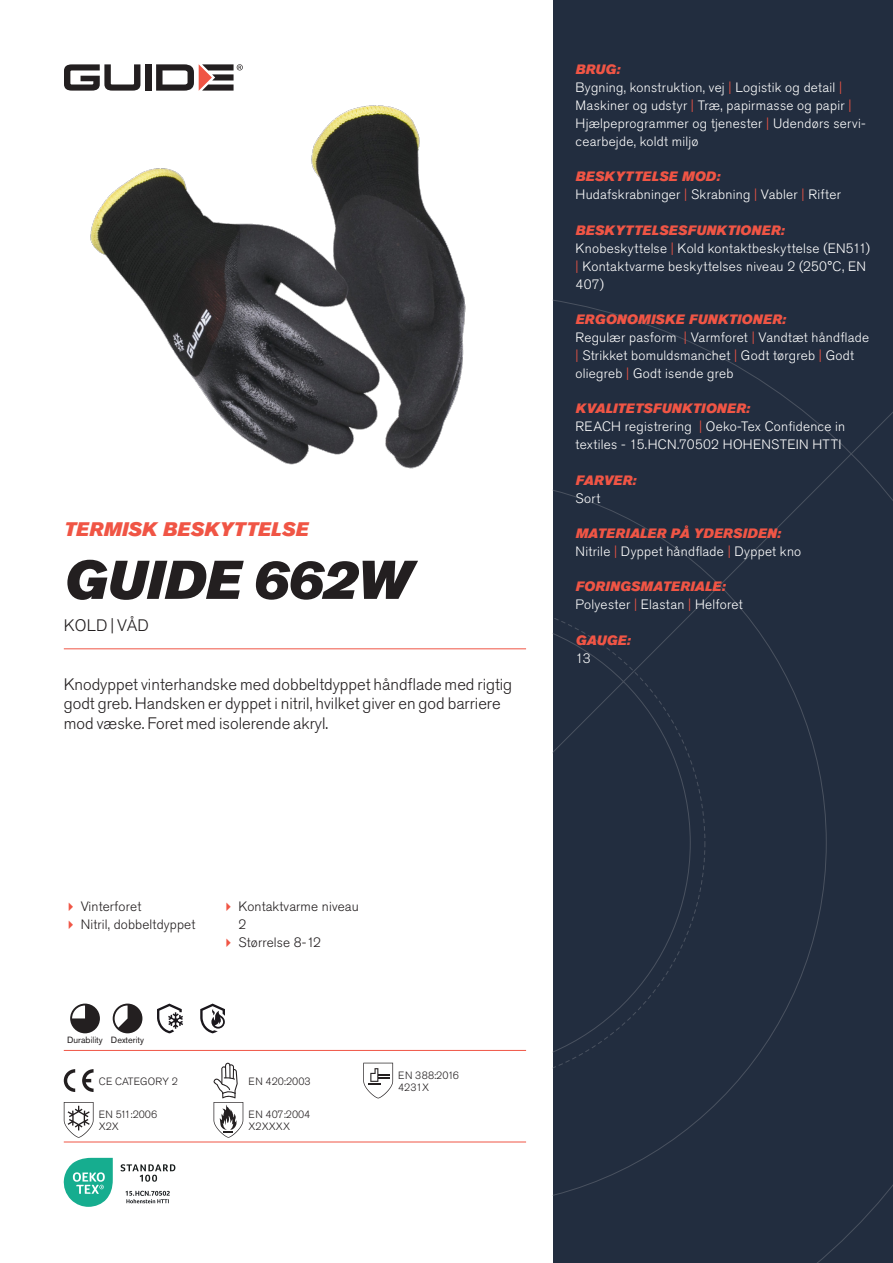
<style>
.page{position:relative;width:893px;height:1263px;background:#fff}
.page>*{position:absolute;margin:0;border:0;box-sizing:border-box;transform-origin:0 0}
.Rubrik{font:italic 54px "Akzidenz Grotesk Pro Super";color:#231f20}
.Överrubrik{font:italic 19.5px "Akzidenz Grotesk Pro Super";letter-spacing:.01em;color:#f05545}
.Ingress{font:300 16.5px/19.8px "Akzidenz Grotesk Pro";color:#231f20}
.Product_-_AltSegment{font:300 16.5px "Akzidenz Grotesk Pro";letter-spacing:-.01em;color:#231f20}
.Produkt_-_Brödtext{font:300 13.5px/18px "Akzidenz Grotesk Pro";letter-spacing:.02em;color:#fff}
.Produkt_-_Namn{font:italic 13.5px "Akzidenz Grotesk Pro Super";letter-spacing:.015em;color:#f05545}
.t1{font:300 13.5px/18px "Akzidenz Grotesk Pro";letter-spacing:.01em;color:#231f20}
.t2{font:300 10.5px "Akzidenz Grotesk Pro";color:#231f20}
.Produkt_-_Egenskaper{font:9px "Akzidenz Grotesk Pro";color:#231f20}
.s1{color:#f05545}
</style>
<div class="page">
<div style="left:145px;top:64px;width:7px;height:27px;background:#231f20"></div>
<svg style="left:156px;top:64px;width:87px;height:27px"></svg>
<svg style="left:64px;top:64px;width:76px;height:27px"></svg>
<div style="left:553px;top:0;width:340px;height:1263px;background:#222d3f"></div>
<svg style="left:553px;top:300px;width:340px;height:963px"></svg>
<hr style="left:64px;top:1050px;width:462px;height:1px;background:#f05545">
<hr style="left:64px;top:1142px;width:462px;height:1px;background:#f05545">
<svg style="left:70px;top:1003px;width:30px;height:30px"></svg>
<svg style="left:113px;top:1003px;width:29px;height:30px"></svg>
<svg style="left:157px;top:1003px;width:26px;height:30px"></svg>
<svg style="left:200px;top:1003px;width:25px;height:30px"></svg>
<svg style="left:64px;top:1069px;width:11px;height:23px"></svg>
<svg style="left:82px;top:1069px;width:12px;height:23px"></svg>
<svg style="left:363px;top:1063px;width:30px;height:35px"></svg>
<svg style="left:64px;top:1102px;width:30px;height:36px"></svg>
<svg style="left:214px;top:1063px;width:29px;height:75px"></svg>
<svg style="left:64px;top:1158px;width:49px;height:49px"></svg>
<svg style="left:121px;top:1164px;width:54px;height:18px"></svg>
<svg style="left:126px;top:1191px;width:44px;height:12px"></svg>
<img style="left:90px;top:105px;width:376px;height:364px">
<hr style="left:64px;top:648px;width:462px;height:1px;background:#f05545">
<p class="Överrubrik" style="left:64px;top:517px;width:246px">TERMISK BESKYTTELSE</p>
<p class="Rubrik" style="left:64px;top:545px;width:349px">GUIDE 662W</p>
<p class="Product_-_AltSegment" style="left:64px;top:615px;width:87px">KOLD | VÅD</p>
<p class="Ingress" style="left:64px;top:674px;width:450px">Knodyppet vinterhandske med dobbeltdyppet håndflade med rigtig godt greb. Handsken er dyppet i nitril, hvilket giver en god barriere mod væske. Foret med isolerende akryl.</p>
<p class="Produkt_-_Namn" style="left:576px;top:60px;width:46px">BRUG:</p>
<p class="Produkt_-_Brödtext" style="left:576px;top:78px;width:292px">Bygning, konstruktion, vej <span class="s1">|</span> Logistik og detail <span class="s1">| </span>Maskiner og udstyr <span class="s1">|</span> Træ, papirmasse og papir <span class="s1">| </span>Hjælpeprogrammer og tjenester <span class="s1">|</span> Udendørs servi&shy;cearbejde, koldt miljø</p>
<p class="Produkt_-_Namn" style="left:576px;top:168px;width:146px">BESKYTTELSE MOD:</p>
<p class="Produkt_-_Brödtext" style="left:576px;top:186px;width:267px">Hudafskrabninger <span class="s1">|</span> Skrabning <span class="s1">|</span> Vabler <span class="s1">|</span> Rifter</p>
<p class="Produkt_-_Namn" style="left:576px;top:221px;width:210px">BESKYTTELSESFUNKTIONER:</p>
<p class="Produkt_-_Brödtext" style="left:576px;top:239px;width:296px">Knobeskyttelse <span class="s1">|</span> Kold kontaktbeskyttelse (EN511) <span class="s1">|</span> Kontaktvarme beskyttelses niveau 2 (250°C, EN<br>407)</p>
<p class="Produkt_-_Namn" style="left:576px;top:310px;width:212px">ERGONOMISKE FUNKTIONER:</p>
<p class="Produkt_-_Brödtext" style="left:576px;top:328px;width:295px">Regulær pasform <span class="s1">|</span> Varmforet <span class="s1">|</span> Vandtæt håndflade <span class="s1">|</span> Strikket bomuldsmanchet <span class="s1">|</span> Godt tørgreb <span class="s1">|</span> Godt oliegreb <span class="s1">|</span> Godt isende greb</p>
<p class="Produkt_-_Namn" style="left:576px;top:400px;width:176px">KVALITETSFUNKTIONER:</p>
<p class="Produkt_-_Brödtext" style="left:576px;top:418px;width:271px">REACH registrering <span class="s1">|</span> Oeko-Tex Confidence in textiles - 15.HCN.70502 HOHENSTEIN HTTI</p>
<p class="Produkt_-_Namn" style="left:576px;top:471px;width:62px">FARVER:</p>
<p class="Produkt_-_Brödtext" style="left:576px;top:489px;width:26px">Sort</p>
<p class="Produkt_-_Namn" style="left:576px;top:524px;width:207px">MATERIALER PÅ YDERSIDEN:</p>
<p class="Produkt_-_Brödtext" style="left:576px;top:542px;width:227px">Nitrile <span class="s1">|</span> Dyppet håndflade <span class="s1">|</span> Dyppet kno</p>
<p class="Produkt_-_Namn" style="left:576px;top:578px;width:151px">FORINGSMATERIALE:</p>
<p class="Produkt_-_Brödtext" style="left:576px;top:596px;width:169px">Polyester <span class="s1">|</span> Elastan <span class="s1">|</span> Helforet</p>
<p class="Produkt_-_Namn" style="left:576px;top:631px;width:56px">GAUGE:</p>
<p class="Produkt_-_Brödtext" style="left:576px;top:649px;width:17px">13</p>
<p class="t1" style="left:81px;top:897px;width:62px">Vinterforet</p>
<p class="t1" style="left:81px;top:915px;width:116px">Nitril, dobbeltdyppet</p>
<p class="t1" style="left:238px;top:897px;width:122px">Kontaktvarme niveau<br>2</p>
<p class="t1" style="left:238px;top:933px;width:84px">Størrelse 8-12</p>
<p class="Produkt_-_Egenskaper" style="left:67px;top:1034px;width:37px">Durability</p>
<p class="Produkt_-_Egenskaper" style="left:111px;top:1034px;width:35px">Dexterity</p>
<p class="t2" style="left:99px;top:1074px;width:81px">CE CATEGORY 2</p>
<p class="t2" style="left:248px;top:1074px;width:64px">EN 420:2003</p>
<p class="t2" style="left:99px;top:1107px;width:60px">EN 511:2006</p>
<p class="t2" style="left:99px;top:1119px;width:22px">X2X</p>
<p class="t2" style="left:248px;top:1107px;width:63px">EN 407:2004</p>
<p class="t2" style="left:248px;top:1119px;width:43px">X2XXXX</p>
<p class="t2" style="left:398px;top:1068px;width:62px">EN 388:2016</p>
<p class="t2" style="left:398px;top:1080px;width:32px">4231X</p>
</div>
